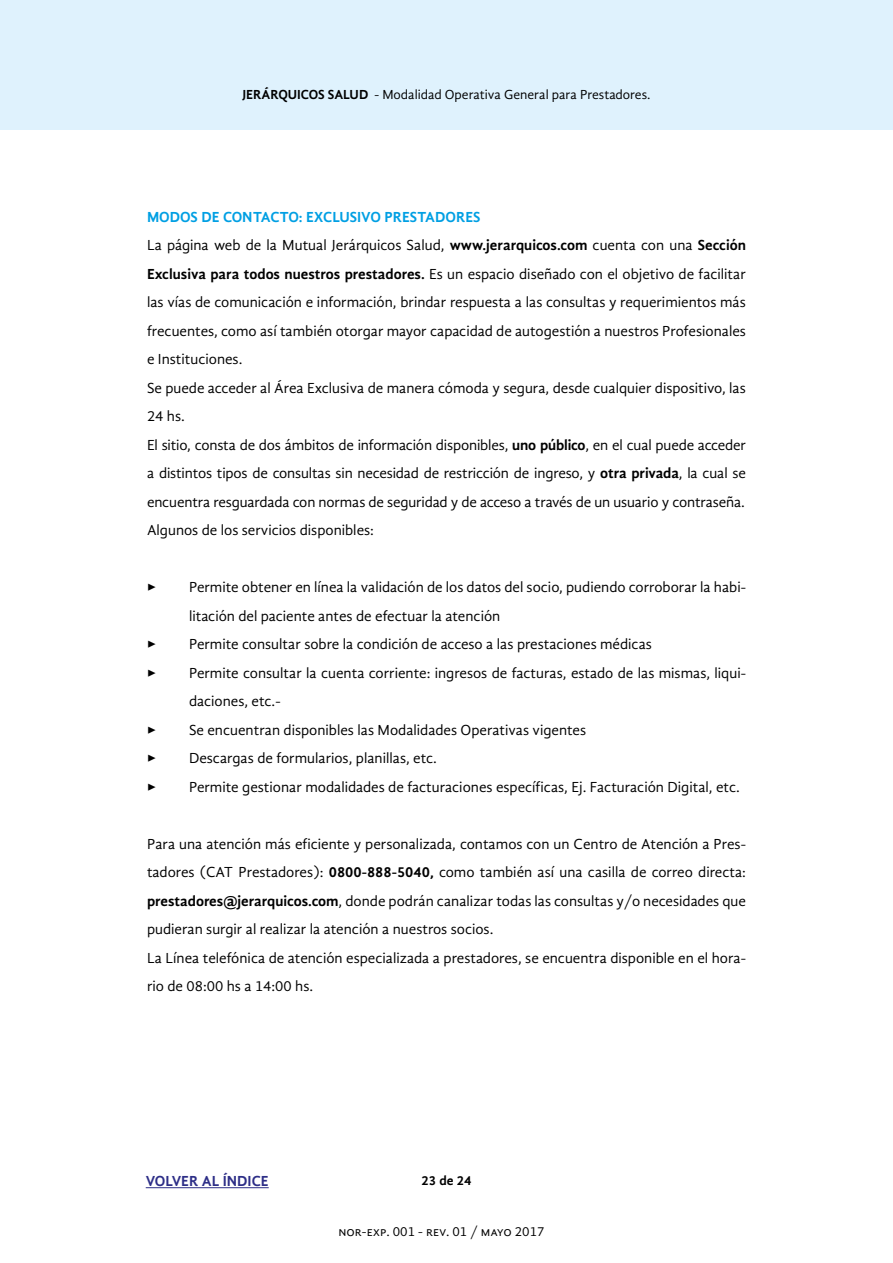
<style>
.page{position:relative;width:893px;height:1263px;background:#fff}
.page>*{position:absolute;margin:0;border:0;box-sizing:border-box;transform-origin:0 0}
.t1{font:15px/28.5px "Gandhi Sans";color:#000}
.t2{font:700 15px "Gandhi Sans";color:#2d2e87}
.t3{font:15px/28.5px "Minion Pro";color:#000}
.t4{font:13.5px "Gandhi Sans";color:#000}
.t5{font:700 13.5px "Gandhi Sans";color:#000}
.s1{font-weight:700}
.s2{font-weight:700;color:#009fe3}
</style>
<div class="page">
<div style="left:0;top:0;width:893px;height:130px;background:#dff2fd"></div>
<hr style="left:146px;top:1187px;width:123px;height:1px;background:#2d2e87">
<p class="t4" style="left:242px;top:87px;width:410px"><span class="s1">JERÁRQUICOS SALUD</span> - Modalidad Operativa General para Prestadores.</p>
<p class="t1" style="left:147px;top:202px;width:600px"><span class="s2">MODOS DE CONTACTO: EXCLUSIVO PRESTADORES<br></span>La página web de la Mutual Jerárquicos Salud, <span class="s1">www.jerarquicos.com</span> cuenta con una <span class="s1">Sección Exclusiva para todos nuestros prestadores.</span> Es un espacio diseñado con el objetivo de facilitar las vías de comunicación e información, brindar respuesta a las consultas y requerimientos más frecuentes, como así también otorgar mayor capacidad de autogestión a nuestros Profesionales e Instituciones.<br>Se puede acceder al Área Exclusiva de manera cómoda y segura, desde cualquier dispositivo, las 24 hs.<br>El sitio, consta de dos ámbitos de información disponibles, <span class="s1">uno público</span>, en el cual puede acceder a distintos tipos de consultas sin necesidad de restricción de ingreso, y <span class="s1">otra privada</span>, la cual se encuentra resguardada con normas de seguridad y de acceso a través de un usuario y contraseña.<br>Algunos de los servicios disponibles:</p>
<p class="t3" style="left:147px;top:572px;width:11px">▶</p>
<p class="t3" style="left:147px;top:629px;width:11px">▶ ▶</p>
<p class="t3" style="left:147px;top:715px;width:11px;text-align:justify">▶ ▶ ▶</p>
<p class="t1" style="left:189px;top:573px;width:558px">Permite obtener en línea la validación de los datos del socio, pudiendo corroborar la habi&shy;litación del paciente antes de efectuar la atención<br>Permite consultar sobre la condición de acceso a las prestaciones médicas<br>Permite consultar la cuenta corriente: ingresos de facturas, estado de las mismas, liqui&shy;daciones, etc.-<br>Se encuentran disponibles las Modalidades Operativas vigentes<br>Descargas de formularios, planillas, etc.<br>Permite gestionar modalidades de facturaciones específicas, Ej. Facturación Digital, etc.</p>
<p class="t1" style="left:147px;top:829px;width:600px">Para una atención más eficiente y personalizada, contamos con un Centro de Atención a Pres&shy;tadores (CAT Prestadores): <span class="s1">0800-888-5040,</span> como también así una casilla de correo directa: <span class="s1">prestadores@jerarquicos.com</span>, donde podrán canalizar todas las consultas y/o necesidades que pudieran surgir al realizar la atención a nuestros socios.<br>La Línea telefónica de atención especializada a prestadores, se encuentra disponible en el hora&shy;rio de 08:00 hs a 14:00 hs.</p>
<p class="t2" style="left:146px;top:1172px;width:124px">VOLVER AL ÍNDICE</p>
<p class="t5" style="left:421px;top:1173px;width:52px">23 de 24</p>
<p class="t4" style="left:338px;top:1224px;width:208px">nor-exp. 001 - rev. 01 / mayo 2017</p>
</div>
